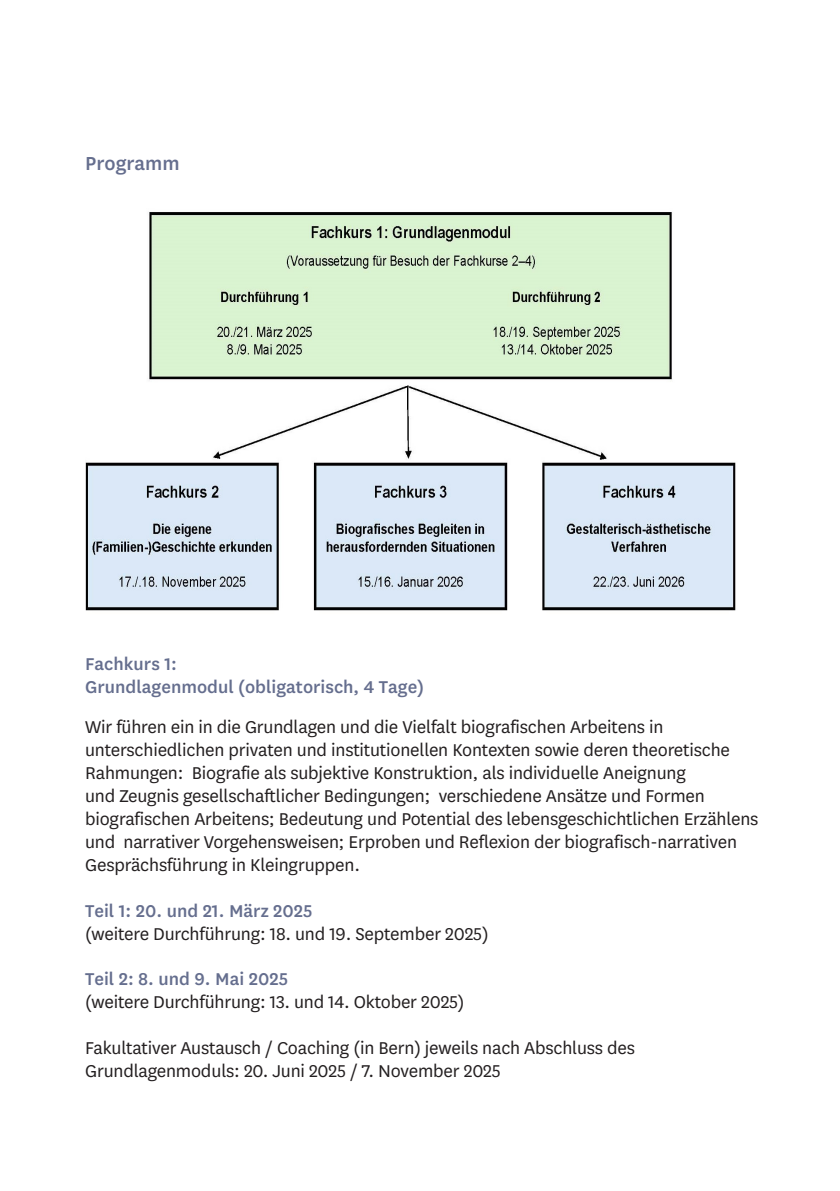
<style>
.page{position:relative;width:840px;height:1191px;background:#fff}
.page>*{position:absolute;margin:0;border:0;box-sizing:border-box;transform-origin:0 0}
.Titre_2{font:500 22px "National Uni Fr";color:#656e8e}
.Titre_2-2{font:20px/23px "National Uni Fr";letter-spacing:-.01em;color:#231f20}
.Titre_2-3{font:500 20px/23px "National Uni Fr";color:#656e8e}
.s1{font-weight:500;color:#656e8e}
</style>
<div class="page">
<img style="left:85px;top:212px;width:651px;height:399px">
<p class="Titre_2" style="left:85px;top:148px;width:96px">Programm</p>
<p class="Titre_2-3" style="left:85px;top:651px;width:340px">Fachkurs 1:<br>Grundlagenmodul (obligatorisch, 4 Tage)</p>
<p class="Titre_2-2" style="left:85px;top:714px;width:674px">Wir führen ein in die Grundlagen und die Vielfalt biografischen Arbeitens in unterschiedlichen privaten und institutionellen Kontexten sowie deren theoretische Rahmungen: Biografie als subjektive Konstruktion, als individuelle Aneignung<br>und Zeugnis gesellschaftlicher Bedingungen; verschiedene Ansätze und Formen biografischen Arbeitens; Bedeutung und Potential des lebensgeschichtlichen Erzählens und narrativer Vorgehensweisen; Erproben und Reflexion der biografisch-narrativen Gesprächsführung in Kleingruppen.</p>
<p class="Titre_2-2" style="left:85px;top:898px;width:405px"><span class="s1">Teil 1: 20. und 21. März 2025<br></span>(weitere Durchführung: 18. und 19. September 2025)</p>
<p class="Titre_2-2" style="left:85px;top:966px;width:381px"><span class="s1">Teil 2: 8. und 9. Mai 2025<br></span>(weitere Durchführung: 13. und 14. Oktober 2025)</p>
<p class="Titre_2-2" style="left:85px;top:1035px;width:551px">Fakultativer Austausch / Coaching (in Bern) jeweils nach Abschluss des<br>Grundlagenmoduls: 20. Juni 2025 / 7. November 2025</p>
</div>
